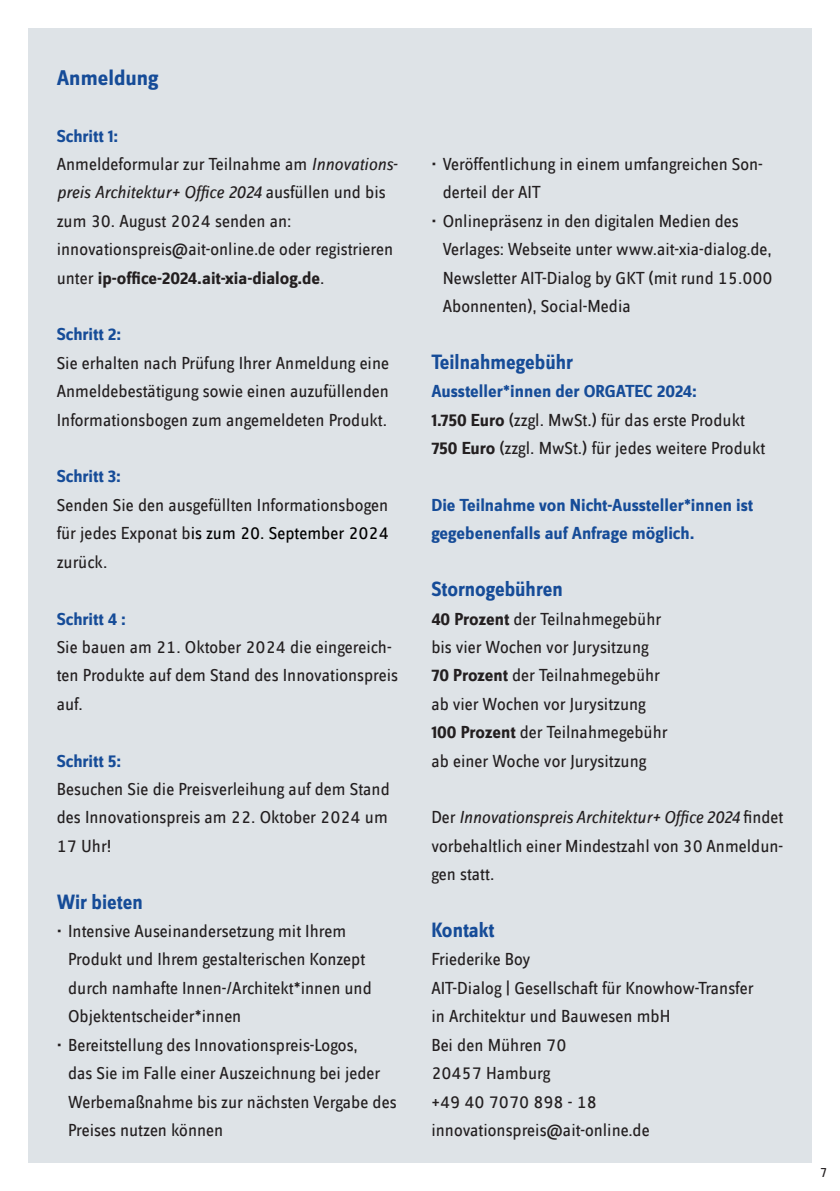
<style>
.page{position:relative;width:840px;height:1191px;background:#fff}
.page>*{position:absolute;margin:0;border:0;box-sizing:border-box;transform-origin:0 0}
.t1{font:700 22px "Zine Sans Dis";color:#164c98}
.t2{font:700 21.4px "Zine Sans Dis";color:#164c98;scale:.94 1}
.t3{font:18px/28.4px "Zine Sans Dis Regular Roman Tf";color:#231f20}
.t4{font:700 18px "Zine Sans Dis";color:#164c98}
.t5{font:14px "Zine Sans Dis";color:#231f20}
.s1{font-family:"Zine Sans Dis";font-style:italic}
.s2{font-family:"Zine Sans Dis";font-weight:700}
.s3{color:#000}
</style>
<div class="page">
<div style="left:28px;top:28px;width:783px;height:1135px;background:#dee3e7"></div>
<p class="t1" style="left:57px;top:66px;width:103px">Anmeldung</p>
<p class="t4" style="left:57px;top:126px;width:63px">Schritt 1:</p>
<p class="t3" style="left:57px;top:151px;width:342px">Anmeldeformular zur Teilnahme am <span class="s1">Innovations&shy;preis Architektur+ Office 2024</span> ausfüllen und bis zum 30. August 2024 senden an:</p>
<p class="t3" style="left:57px;top:236px;width:338px">innovationspreis@ait-online.de oder registrieren unter <span class="s2">ip-office-2024.ait-xia-dialog.de</span>.</p>
<p class="t4" style="left:57px;top:325px;width:66px">Schritt 2:</p>
<p class="t3" style="left:57px;top:349px;width:334px;text-align:justify">Sie erhalten nach Prüfung Ihrer Anmeldung eine Anmeldebestätigung sowie einen auzufüllenden Informationsbogen zum angemeldeten Produkt.</p>
<p class="t4" style="left:57px;top:467px;width:66px">Schritt 3:</p>
<p class="t3" style="left:57px;top:491px;width:333px;text-align:justify">Senden Sie den ausgefüllten Informationsbogen für jedes Exponat b<span class="s3">is zum 20. September 2024 </span>zurück.</p>
<p class="t4" style="left:57px;top:609px;width:71px">Schritt 4 :</p>
<p class="t3" style="left:57px;top:633px;width:342px">Sie bauen am 21. Oktober 2024 die eingereich&shy;ten Produkte auf dem Stand des Innovationspreis auf.</p>
<p class="t4" style="left:57px;top:751px;width:66px">Schritt 5:</p>
<p class="t3" style="left:57px;top:775px;width:334px;text-align:justify">Besuchen Sie die Preisverleihung auf dem Stand des Innovationspreis am 22. Oktober 2024 um 17 Uhr!</p>
<p class="t2" style="left:57px;top:890px;width:93px">Wir bieten</p>
<p class="t3" style="left:68px;top:917px;width:305px;text-indent:-11px">• Intensive Auseinandersetzung mit Ihrem Produkt und Ihrem gestalterischen Konzept durch namhafte Innen-/Architekt*innen und Objektentscheider*innen</p>
<p class="t3" style="left:68px;top:1031px;width:330px;text-indent:-11px">• Bereitstellung des Innovationspreis-Logos,<br>das Sie im Falle einer Auszeichnung bei jeder Werbemaßnahme bis zur nächsten Vergabe des Preises nutzen können</p>
<p class="t3" style="left:442px;top:151px;width:321px;text-indent:-11px">• Veröffentlichung in einem umfangreichen Son&shy;derteil der AIT</p>
<p class="t3" style="left:442px;top:207px;width:331px;text-indent:-11px">• Onlinepräsenz in den digitalen Medien des Verlages: Webseite unter www.ait-xia-dialog.de, Newsletter AIT-Dialog by GKT (mit rund 15.000<br>Abonnenten), Social-Media</p>
<p class="t2" style="left:431px;top:351px;width:152px">Teilnahmegebühr</p>
<p class="t4" style="left:431px;top:382px;width:267px">Aussteller*innen der ORGATEC 2024:</p>
<p class="t3" style="left:431px;top:406px;width:315px"><span class="s2">1.750 Euro</span> (zzgl. MwSt.) für das erste Produkt</p>
<p class="t3" style="left:431px;top:435px;width:335px"><span class="s2">750 Euro</span> (zzgl. MwSt.) für jedes weitere Produkt</p>
<p class="t4" style="left:431px;top:496px;width:323px">Die Teilnahme von Nicht-Aussteller*innen ist</p>
<p class="t4" style="left:431px;top:524px;width:264px">gegebenenfalls auf Anfrage möglich.</p>
<p class="t2" style="left:431px;top:578px;width:141px">Stornogebühren</p>
<p class="t3" style="left:431px;top:605px;width:231px"><span class="s2">40 Prozent</span> der Teilnahmegebühr</p>
<p class="t3" style="left:431px;top:633px;width:219px">bis vier Wochen vor Jurysitzung</p>
<p class="t3" style="left:431px;top:662px;width:230px"><span class="s2">70 Prozent</span> der Teilnahmegebühr</p>
<p class="t3" style="left:431px;top:690px;width:216px">ab vier Wochen vor Jurysitzung</p>
<p class="t3" style="left:431px;top:719px;width:238px"><span class="s2">100 Prozent</span> der Teilnahmegebühr</p>
<p class="t3" style="left:431px;top:747px;width:216px">ab einer Woche vor Jurysitzung</p>
<p class="t3" style="left:431px;top:804px;width:353px;text-align:justify">Der <span class="s1">Innovationspreis Architektur+ Office 2024</span> findet vorbehaltlich einer Mindestzahl von 30 Anmeldun&shy;gen statt.</p>
<p class="t2" style="left:431px;top:919px;width:68px">Kontakt</p>
<p class="t3" style="left:431px;top:946px;width:101px">Friederike Boy</p>
<p class="t3" style="left:431px;top:974px;width:324px">AIT-Dialog | Gesellschaft für Knowhow-Transfer</p>
<p class="t3" style="left:431px;top:1003px;width:240px">in Architektur und Bauwesen mbH</p>
<p class="t3" style="left:431px;top:1031px;width:136px">Bei den Mühren 70</p>
<p class="t3" style="left:431px;top:1059px;width:120px">20457 Hamburg</p>
<p class="t3" style="left:431px;top:1088px;width:167px">+49 40 7070 898 - 18</p>
<p class="t3" style="left:431px;top:1116px;width:220px">innovationspreis@ait-online.de</p>
<p class="t5" style="left:820px;top:1165px;width:7px">7</p>
</div>
